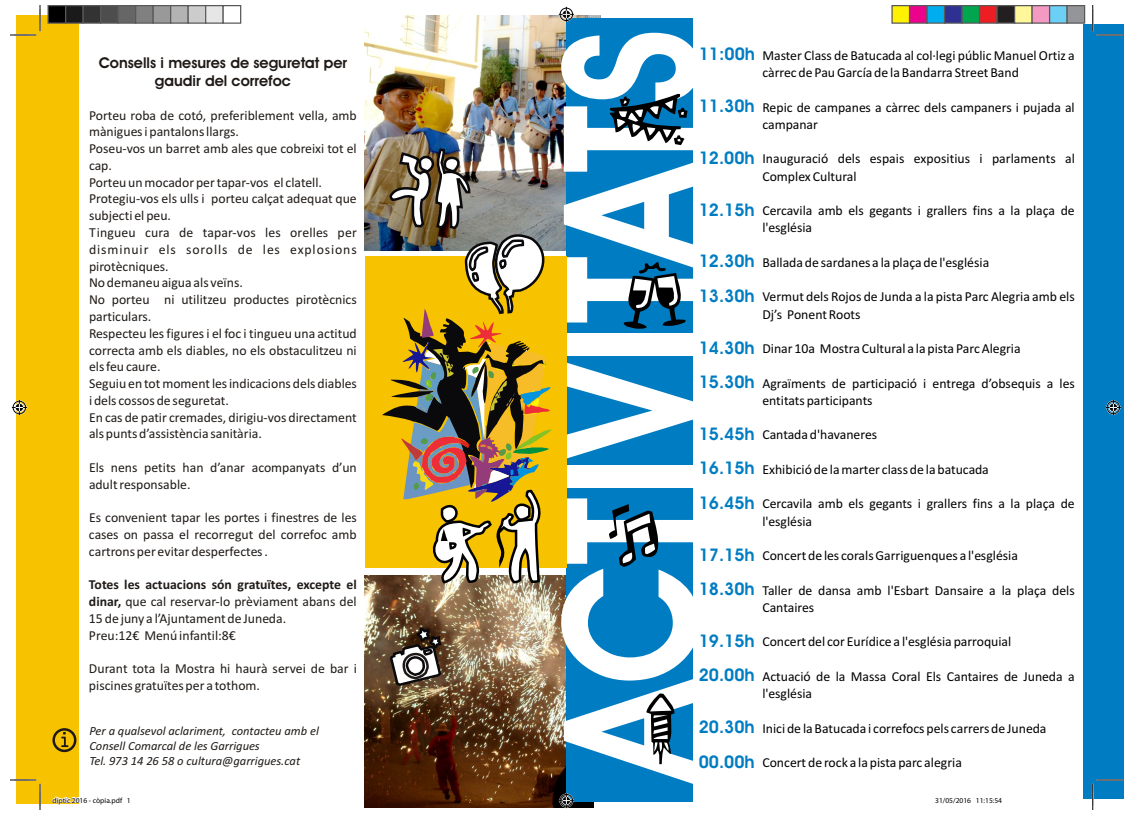
<style>
.page{position:relative;width:1134px;height:815px;background:#fff}
.page>*{position:absolute;margin:0;border:0;box-sizing:border-box;transform-origin:0 0}
.t1{font:700 186.88px "Avant Garde Bk BT";color:#fff;scale:.86 1}
.t2{font:700 17.5px/34.5px "Avant Garde Bk BT";color:#007dc2}
.t3{font:700 15px/17.9px "Avant Garde Bk BT";color:#1f1a17;text-align:center}
.t4{font:13.75px/16.8px "Calibri";color:#1f1a17}
.t5{font:13.75px/17.2px "Calibri";color:#000}
.t6{font:italic 12.5px/15.2px "Calibri";color:#1f1a17}
.t7{font:7.5px "Myriad Pro";color:#000}
.s1{font-weight:700}
</style>
<div class="page">
<img style="left:365px;top:15px;width:235px;height:236px">
<img style="left:365px;top:575px;width:229px;height:233px">
<div style="left:566px;top:18px;width:127px;height:784px;background:#007dc2"></div>
<svg style="left:624px;top:262px;width:62px;height:67px"></svg>
<svg style="left:646px;top:693px;width:29px;height:71px"></svg>
<svg style="left:609px;top:504px;width:50px;height:63px"></svg>
<svg style="left:610px;top:94px;width:77px;height:51px"></svg>
<div style="left:1083px;top:24px;width:41px;height:775px;background:#007dc2"></div>
<div style="left:365px;top:257px;width:201px;height:311px;background:#f7c200"></div>
<div style="left:16px;top:16px;width:63px;height:788px;background:#f7c200"></div>
<svg style="left:389px;top:626px;width:54px;height:62px"></svg>
<div style="left:52px;top:728px;width:24px;height:24px;border:2px solid #1f1a17;border-radius:50%"></div>
<svg style="left:61px;top:732px;width:8px;height:15px"></svg>
<img style="left:382px;top:147px;width:171px;height:439px">
<svg style="left:10px;top:5px;width:31px;height:31px"></svg>
<svg style="left:10px;top:779px;width:31px;height:31px"></svg>
<svg style="left:1092px;top:5px;width:30px;height:31px"></svg>
<svg style="left:1092px;top:779px;width:30px;height:31px"></svg>
<svg style="left:559px;top:7px;width:15px;height:15px"></svg>
<svg style="left:559px;top:793px;width:15px;height:15px"></svg>
<svg style="left:12px;top:400px;width:15px;height:15px"></svg>
<svg style="left:1106px;top:400px;width:15px;height:15px"></svg>
<div style="left:48px;top:6px;width:18px;height:17px;background:#000"></div>
<div style="left:48px;top:5px;width:18px;height:19px;border:1px solid #595959"></div>
<div style="left:66px;top:6px;width:17px;height:17px;background:#1a1a1a"></div>
<div style="left:65px;top:5px;width:19px;height:19px;border:1px solid #595959"></div>
<div style="left:83px;top:6px;width:18px;height:17px;background:#333"></div>
<div style="left:82px;top:5px;width:19px;height:19px;border:1px solid #595959"></div>
<div style="left:101px;top:6px;width:17px;height:17px;background:#4d4d4d"></div>
<div style="left:100px;top:5px;width:19px;height:19px;border:1px solid #595959"></div>
<div style="left:118px;top:6px;width:18px;height:17px;background:#666"></div>
<div style="left:118px;top:5px;width:18px;height:19px;border:1px solid #595959"></div>
<div style="left:136px;top:6px;width:17px;height:17px;background:#808080"></div>
<div style="left:135px;top:5px;width:19px;height:19px;border:1px solid #595959"></div>
<div style="left:153px;top:6px;width:18px;height:17px;background:#999"></div>
<div style="left:152px;top:5px;width:19px;height:19px;border:1px solid #595959"></div>
<div style="left:171px;top:6px;width:17px;height:17px;background:#b3b3b3"></div>
<div style="left:170px;top:5px;width:19px;height:19px;border:1px solid #595959"></div>
<div style="left:188px;top:6px;width:18px;height:17px;background:#ccc"></div>
<div style="left:188px;top:5px;width:18px;height:19px;border:1px solid #595959"></div>
<div style="left:206px;top:6px;width:17px;height:17px;background:#e6e6e6"></div>
<div style="left:205px;top:5px;width:19px;height:19px;border:1px solid #595959"></div>
<div style="left:222px;top:5px;width:19px;height:19px;border:1px solid #595959"></div>
<div style="left:892px;top:6px;width:17px;height:17px;background:#fff101"></div>
<div style="left:891px;top:5px;width:19px;height:19px;border:1px solid #595959"></div>
<div style="left:909px;top:6px;width:18px;height:17px;background:#ed028c"></div>
<div style="left:909px;top:5px;width:19px;height:19px;border:1px solid #595959"></div>
<div style="left:927px;top:6px;width:17px;height:17px;background:#00aeef"></div>
<div style="left:926px;top:5px;width:19px;height:19px;border:1px solid #595959"></div>
<div style="left:944px;top:6px;width:18px;height:17px;background:#2e3092"></div>
<div style="left:944px;top:5px;width:18px;height:19px;border:1px solid #595959"></div>
<div style="left:962px;top:6px;width:17px;height:17px;background:#00a54f"></div>
<div style="left:961px;top:5px;width:19px;height:19px;border:1px solid #595959"></div>
<div style="left:979px;top:6px;width:18px;height:17px;background:#ee1d23"></div>
<div style="left:979px;top:5px;width:19px;height:19px;border:1px solid #595959"></div>
<div style="left:997px;top:6px;width:17px;height:17px;background:#231f20"></div>
<div style="left:996px;top:5px;width:19px;height:19px;border:1px solid #595959"></div>
<div style="left:1014px;top:6px;width:18px;height:17px;background:#fff79a"></div>
<div style="left:1014px;top:5px;width:18px;height:19px;border:1px solid #595959"></div>
<div style="left:1032px;top:6px;width:17px;height:17px;background:#f499c2"></div>
<div style="left:1031px;top:5px;width:19px;height:19px;border:1px solid #595959"></div>
<div style="left:1049px;top:6px;width:18px;height:17px;background:#6bcff6"></div>
<div style="left:1049px;top:5px;width:19px;height:19px;border:1px solid #595959"></div>
<div style="left:1067px;top:6px;width:17px;height:17px;background:#939598"></div>
<div style="left:1066px;top:5px;width:19px;height:19px;border:1px solid #595959"></div>
<svg style="left:52px;top:797px;width:27px;height:7px"></svg>
<p class="t3" style="left:99px;top:55px;width:250px">Consells i mesures de seguretat per gaudir del correfoc</p>
<p class="t4" style="left:89px;top:108px;width:269px">Porteu roba de cotó, preferiblement vella, amb mànigues i pantalons llargs.<br>Poseu-vos un barret amb ales que cobreixi tot el cap.<br>Porteu un mocador per tapar-vos el clatell.<br>Protegiu-vos els ulls i porteu calçat adequat que subjecti el peu.<br>Tingueu cura de tapar-vos les orelles per disminuir els sorolls de les explosions pirotècniques.<br>No demaneu aigua als veïns.<br>No porteu ni utilitzeu productes pirotècnics particulars.<br>Respecteu les figures i el foc i tingueu una actitud correcta amb els diables, no els obstaculitzeu ni els feu caure.<br>Seguiu en tot moment les indicacions dels diables i dels cossos de seguretat.<br>En cas de patir cremades, dirigiu-vos directament als punts d’assistència sanitària.</p>
<p class="t4" style="left:89px;top:460px;width:269px">Els nens petits han d’anar acompanyats d’un adult responsable.</p>
<p class="t4" style="left:89px;top:511px;width:269px;text-align:justify">Es convenient tapar les portes i finestres de les cases on passa el recorregut del correfoc amb cartrons per evitar desperfectes .</p>
<p class="t4" style="left:89px;top:578px;width:269px"><span class="s1">Totes les actuacions són gratuïtes, excepte el dinar,</span> que cal reservar-lo prèviament abans del 15 de juny a l’Ajuntament de Juneda.<br>Preu:12€ Menú infantil:8€</p>
<p class="t4" style="left:89px;top:662px;width:269px">Durant tota la Mostra hi haurà servei de bar i piscines gratuïtes per a tothom.</p>
<p class="t6" style="left:89px;top:724px;width:231px">Per a qualsevol aclariment, contacteu amb el<br>Consell Comarcal de les Garrigues<br>Tel. 973 14 26 58 o cultura@garrigues.cat</p>
<h1 class="t1" style="left:555px;top:779px;width:874px;rotate:-90deg">ACTIVITATS</h1>
<p class="t2" style="left:699px;top:39px;width:58px">11:00h</p>
<p class="t2" style="left:699px;top:90px;width:57px">11.30h</p>
<p class="t2" style="left:699px;top:142px;width:57px">12.00h</p>
<p class="t2" style="left:699px;top:194px;width:57px">12.15h</p>
<p class="t2" style="left:699px;top:246px;width:57px">12.30h<br>13.30h</p>
<p class="t2" style="left:699px;top:332px;width:57px">14.30h<br>15.30h</p>
<p class="t2" style="left:699px;top:418px;width:57px;text-align:justify">15.45h 16.15h 16.45h</p>
<p class="t2" style="left:699px;top:539px;width:57px">17.15h<br>18.30h</p>
<p class="t2" style="left:699px;top:625px;width:57px">19.15h<br>20.00h</p>
<p class="t2" style="left:699px;top:711px;width:57px">20.30h<br>00.00h</p>
<p class="t5" style="left:762px;top:48px;width:314px">Master Class de Batucada al col·legi públic Manuel Ortiz a càrrec de Pau García de la Bandarra Street Band</p>
<p class="t5" style="left:762px;top:100px;width:314px">Repic de campanes a càrrec dels campaners i pujada al campanar</p>
<p class="t5" style="left:762px;top:151px;width:314px">Inauguració dels espais expositius i parlaments al<br>Complex Cultural</p>
<p class="t5" style="left:762px;top:203px;width:314px">Cercavila amb els gegants i grallers fins a la plaça de l'església</p>
<p class="t5" style="left:762px;top:255px;width:228px">Ballada de sardanes a la plaça de l'església</p>
<p class="t5" style="left:762px;top:289px;width:314px">Vermut dels Rojos de Junda a la pista Parc Alegria amb els<br>Dj’s Ponent Roots</p>
<p class="t5" style="left:762px;top:341px;width:260px">Dinar 10a Mostra Cultural a la pista Parc Alegria</p>
<p class="t5" style="left:762px;top:376px;width:314px">Agraïments de participació i entrega d’obsequis a les entitats participants</p>
<p class="t5" style="left:762px;top:427px;width:116px">Cantada d'havaneres</p>
<p class="t5" style="left:762px;top:462px;width:228px">Exhibició de la marter class de la batucada</p>
<p class="t5" style="left:762px;top:496px;width:314px">Cercavila amb els gegants i grallers fins a la plaça de l'església</p>
<p class="t5" style="left:762px;top:548px;width:257px">Concert de les corals Garriguenques a l'església</p>
<p class="t5" style="left:762px;top:583px;width:314px">Taller de dansa amb l'Esbart Dansaire a la plaça dels<br>Cantaires</p>
<p class="t5" style="left:762px;top:634px;width:250px">Concert del cor Eurídice a l'església parroquial</p>
<p class="t5" style="left:762px;top:669px;width:314px">Actuació de la Massa Coral Els Cantaires de Juneda a l'església</p>
<p class="t5" style="left:762px;top:721px;width:286px">Inici de la Batucada i correfocs pels carrers de Juneda</p>
<p class="t5" style="left:762px;top:755px;width:201px">Concert de rock a la pista parc alegria</p>
<p class="t7" style="left:52px;top:795px;width:80px">diptic 2016 - còpia.pdf 1</p>
<p class="t7" style="left:935px;top:795px;width:68px">31/05/2016 11:15:54</p>
</div>
